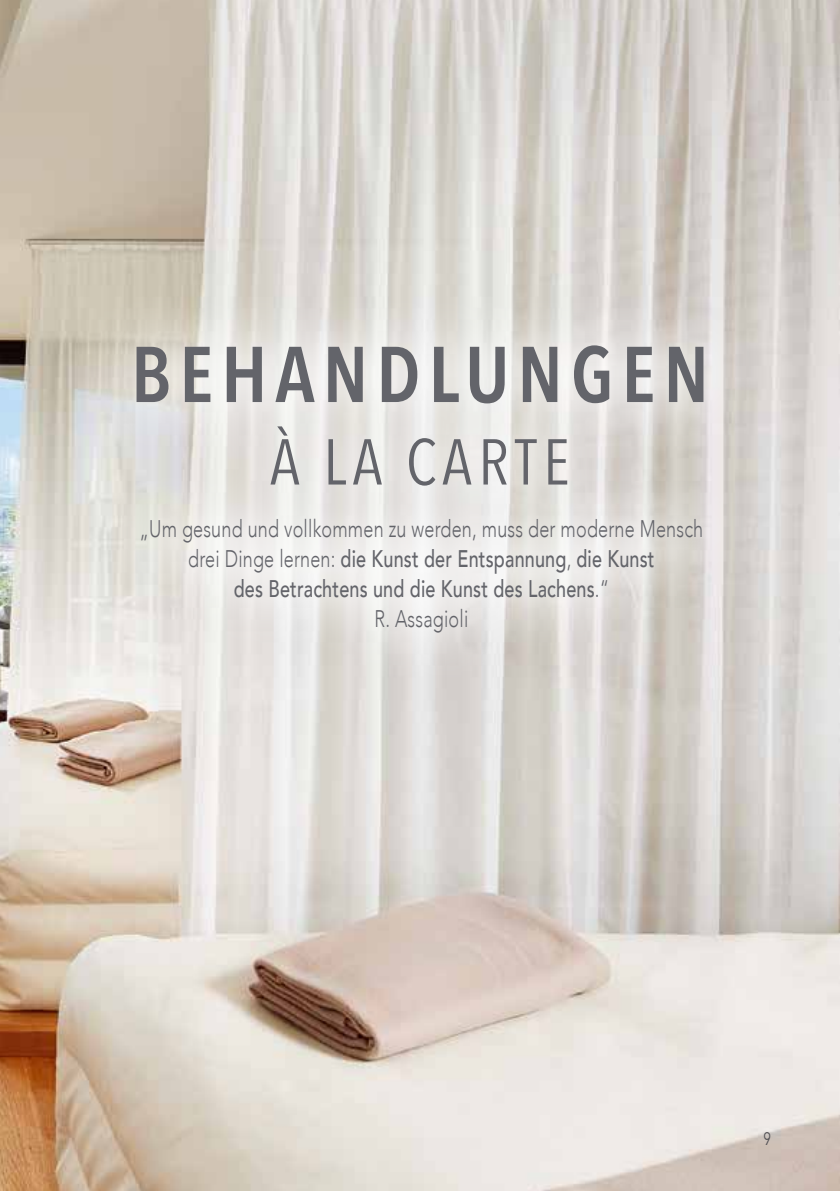
<style>
.page{position:relative;width:840px;height:1191px;background:#fff}
.page>*{position:absolute;margin:0;border:0;box-sizing:border-box;transform-origin:0 0}
.t1{font:600 78px "Avenir Next Condensed";letter-spacing:.1em;color:#63646a}
.t2{font:64px "Avenir Next Condensed";letter-spacing:.1em;color:#63646a}
.t3{font:300 24px/30px "Avenir";letter-spacing:.01em;color:#63646a;text-align:center;scale:.75 1}
.t4{font:18px "Avenir";color:#504f53;scale:.75 1}
.s1{font-weight:500}
</style>
<div class="page">
<img style="left:0;top:0;width:839px;height:1191px">
<div style="left:78px;top:289px;width:683px;height:398px;background:#fff;opacity:.75"></div>
<h1 class="t1" style="left:131px;top:307px;width:579px">BEHANDLUNGEN</h1>
<h2 class="t2" style="left:270px;top:407px;width:301px">À LA CARTE</h2>
<p class="t3" style="left:139px;top:514px;width:752px">„Um gesund und vollkommen zu werden, muss der moderne Mensch drei Dinge lernen: <span class="s1">die Kunst der Entspannung</span>, <span class="s1">die Kunst<br>des Betrachtens und die Kunst des Lachens</span>.“<br>R. Assagioli</p>
<p class="t4" style="left:763px;top:1128px;width:12px">9</p>
</div>
